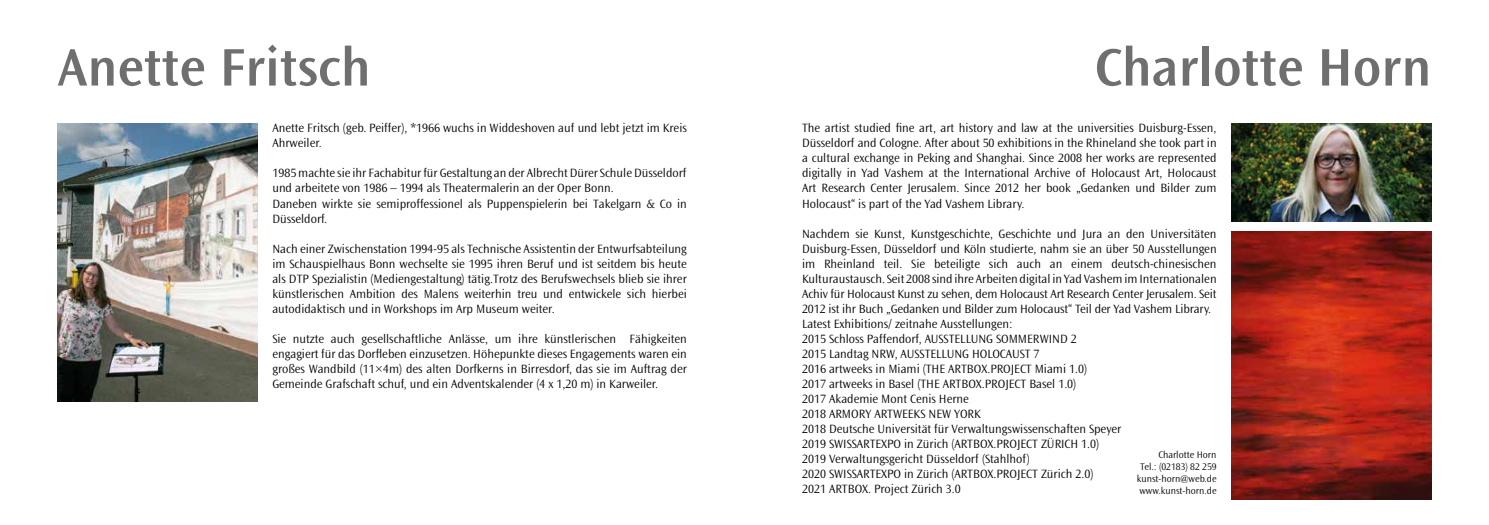
<style>
.page{position:relative;width:1489px;height:525px;background:#fff}
.page>*{position:absolute;margin:0;border:0;box-sizing:border-box;transform-origin:0 0}
.t1{font:700 55px "Ocean Sans AV Semi";color:#706f6f}
.t2{font:12.5px/15px "Ocean Sans AV Light";color:#000;text-align:justify}
.t3{font:10px/12px "Ocean Sans AV Light";color:#000;text-align:right}
</style>
<div class="page">
<img style="left:1231px;top:123px;width:200px;height:98px">
<img style="left:1231px;top:231px;width:200px;height:268px">
<img style="left:58px;top:123px;width:199px;height:278px">
<h1 class="t1" style="left:58px;top:35px;width:314px">Anette Fritsch</h1>
<p class="t2" style="left:272px;top:121px;width:416px">Anette Fritsch (geb. Peiffer), *1966 wuchs in Widdeshoven auf und lebt jetzt im Kreis<br>Ahrweiler.</p>
<p class="t2" style="left:272px;top:166px;width:416px;text-align:left">1985 machte sie ihr Fachabitur für Gestaltung an der Albrecht Dürer Schule Düsseldorf und arbeitete von 1986 – 1994 als Theatermalerin an der Oper Bonn.<br>Daneben wirkte sie semiproffessionel als Puppenspielerin bei Takelgarn &amp; Co in Düsseldorf.</p>
<p class="t2" style="left:272px;top:241px;width:416px">Nach einer Zwischenstation 1994-95 als Technische Assistentin der Entwurfsabteilung im Schauspielhaus Bonn wechselte sie 1995 ihren Beruf und ist seitdem bis heute als DTP Spezialistin (Mediengestaltung) tätig.Trotz des Berufswechsels blieb sie ihrer künstlerischen Ambition des Malens weiterhin treu und entwickele sich hierbei autodidaktisch und in Workshops im Arp Museum weiter.</p>
<p class="t2" style="left:272px;top:331px;width:416px">Sie nutzte auch gesellschaftliche Anlässe, um ihre künstlerischen Fähigkeiten engagiert für das Dorfleben einzusetzen. Höhepunkte dieses Engagements waren ein großes Wandbild (11×4m) des alten Dorfkerns in Birresdorf, das sie im Auftrag der Gemeinde Grafschaft schuf, und ein Adventskalender (4 x 1,20 m) in Karweiler.</p>
<h1 class="t1" style="left:1094px;top:35px;width:338px">Charlotte Horn</h1>
<p class="t2" style="left:802px;top:121px;width:416px">The artist studied fine art, art history and law at the universities Duisburg-Essen, Düsseldorf and Cologne. After about 50 exhibitions in the Rhineland she took part in a cultural exchange in Peking and Shanghai. Since 2008 her works are represented digitally in Yad Vashem at the International Archive of Holocaust Art, Holocaust Art Research Center Jerusalem. Since 2012 her book „Gedanken und Bilder zum Holocaust“ is part of the Yad Vashem Library.</p>
<p class="t2" style="left:802px;top:226px;width:416px;text-align:left">Nachdem sie Kunst, Kunstgeschichte, Geschichte und Jura an den Universitäten Duisburg-Essen, Düsseldorf und Köln studierte, nahm sie an über 50 Ausstellungen im Rheinland teil. Sie beteiligte sich auch an einem deutsch-chinesischen Kulturaustausch. Seit 2008 sind ihre Arbeiten digital in Yad Vashem im Internationalen Achiv für Holocaust Kunst zu sehen, dem Holocaust Art Research Center Jerusalem. Seit 2012 ist ihr Buch „Gedanken und Bilder zum Holocaust“ Teil der Yad Vashem Library.<br>Latest Exhibitions/ zeitnahe Ausstellungen:<br>2015 Schloss Paffendorf, AUSSTELLUNG SOMMERWIND 2<br>2015 Landtag NRW, AUSSTELLUNG HOLOCAUST 7<br>2016 artweeks in Miami (THE ARTBOX.PROJECT Miami 1.0)<br>2017 artweeks in Basel (THE ARTBOX.PROJECT Basel 1.0)<br>2017 Akademie Mont Cenis Herne<br>2018 ARMORY ARTWEEKS NEW YORK<br>2018 Deutsche Universität für Verwaltungswissenschaften Speyer<br>2019 SWISSARTEXPO in Zürich (ARTBOX.PROJECT ZÜRICH 1.0)<br>2019 Verwaltungsgericht Düsseldorf (Stahlhof)<br>2020 SWISSARTEXPO in Zürich (ARTBOX.PROJECT Zürich 2.0)<br>2021 ARTBOX. Project Zürich 3.0</p>
<p class="t3" style="left:1136px;top:448px;width:81px">Charlotte Horn<br>Tel.: (02183) 82 259 kunst-horn@web.de www.kunst-horn.de</p>
</div>
